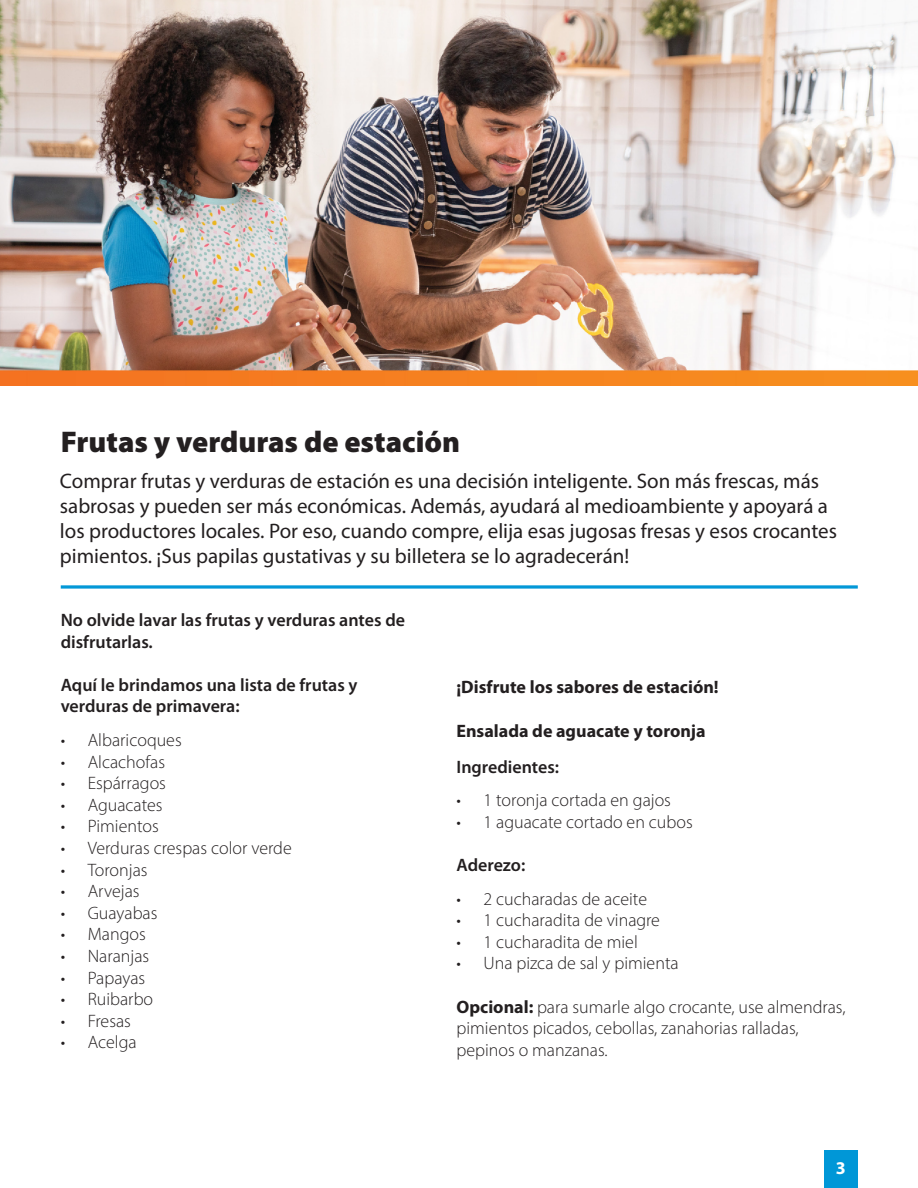
<style>
.page{position:relative;width:918px;height:1188px;background:#fff}
.page>*{position:absolute;margin:0;border:0;box-sizing:border-box;transform-origin:0 0}
.t1{font:900 30px "Myriad Pro";color:#231f20}
.t2{font:21px/25.2px "Myriad Pro";color:#231f20}
.t3{font:300 18px/21.6px "Myriad Pro";color:#231f20}
.t4{font:600 18px/21.6px "Myriad Pro";color:#231f20}
.t5{font:700 18px/36px "Myriad Pro";color:#231f20}
.t6{font:700 18px "Myriad Pro";color:#fff}
.s1{font-weight:600}
.s2{font-weight:700}
</style>
<div class="page">
<div style="left:824px;top:1151px;width:34px;height:37px;background:#0097d7"></div>
<svg style="left:61px;top:585px;width:797px;height:4px;background:#31abde"></svg>
<img style="left:0;top:0;width:918px;height:386px">
<h2 class="t1" style="left:61px;top:422px;width:401px">Frutas y verduras de estación</h2>
<p class="t2" style="left:60px;top:468px;width:779px">Comprar frutas y verduras de estación es una decisión inteligente. Son más frescas, más sabrosas y pueden ser más económicas. Además, ayudará al medioambiente y apoyará a los productores locales. Por eso, cuando compre, elija esas jugosas fresas y esos crocantes pimientos. ¡Sus papilas gustativas y su billetera se lo agradecerán!</p>
<p class="t4" style="left:61px;top:609px;width:346px">No olvide lavar las frutas y verduras antes de disfrutarlas.</p>
<p class="t4" style="left:61px;top:673px;width:298px">Aquí le brindamos una lista de frutas y verduras de primavera:</p>
<p class="t3" style="left:61px;top:729px;width:123px">• Albaricoques</p>
<p class="t3" style="left:61px;top:751px;width:106px">• Alcachofas</p>
<p class="t3" style="left:61px;top:772px;width:107px">• Espárragos</p>
<p class="t3" style="left:61px;top:794px;width:103px">• Aguacates</p>
<p class="t3" style="left:61px;top:815px;width:100px">• Pimientos</p>
<p class="t3" style="left:61px;top:837px;width:232px">• Verduras crespas color verde</p>
<p class="t3" style="left:61px;top:859px;width:88px">• Toronjas</p>
<p class="t3" style="left:61px;top:880px;width:80px">• Arvejas</p>
<p class="t3" style="left:61px;top:902px;width:98px">• Guayabas</p>
<p class="t3" style="left:61px;top:923px;width:87px">• Mangos</p>
<p class="t3" style="left:61px;top:945px;width:90px">• Naranjas</p>
<p class="t3" style="left:61px;top:967px;width:86px">• Papayas</p>
<p class="t3" style="left:61px;top:988px;width:94px">• Ruibarbo</p>
<p class="t3" style="left:61px;top:1010px;width:72px">• Fresas</p>
<p class="t3" style="left:61px;top:1031px;width:77px">• Acelga</p>
<p class="t5" style="left:456px;top:669px;width:264px">¡Disfrute los sabores de estación!</p>
<p class="t5" style="left:456px;top:712px;width:251px">Ensalada de aguacate y toronja<br><span class="s1">Ingredientes:</span></p>
<p class="t3" style="left:456px;top:789px;width:216px">• 1 toronja cortada en gajos</p>
<p class="t3" style="left:456px;top:811px;width:238px">• 1 aguacate cortado en cubos</p>
<p class="t4" style="left:456px;top:854px;width:70px">Aderezo:</p>
<p class="t3" style="left:456px;top:888px;width:192px">• 2 cucharadas de aceite</p>
<p class="t3" style="left:456px;top:909px;width:205px">• 1 cucharadita de vinagre</p>
<p class="t3" style="left:456px;top:931px;width:183px">• 1 cucharadita de miel</p>
<p class="t3" style="left:456px;top:953px;width:224px">• Una pizca de sal y pimienta</p>
<p class="t3" style="left:456px;top:996px;width:391px"><span class="s2">Opcional:</span> para sumarle algo crocante, use almendras, pimientos picados, cebollas, zanahorias ralladas, pepinos o manzanas.</p>
<p class="t6" style="left:836px;top:1156px;width:11px">3</p>
</div>
